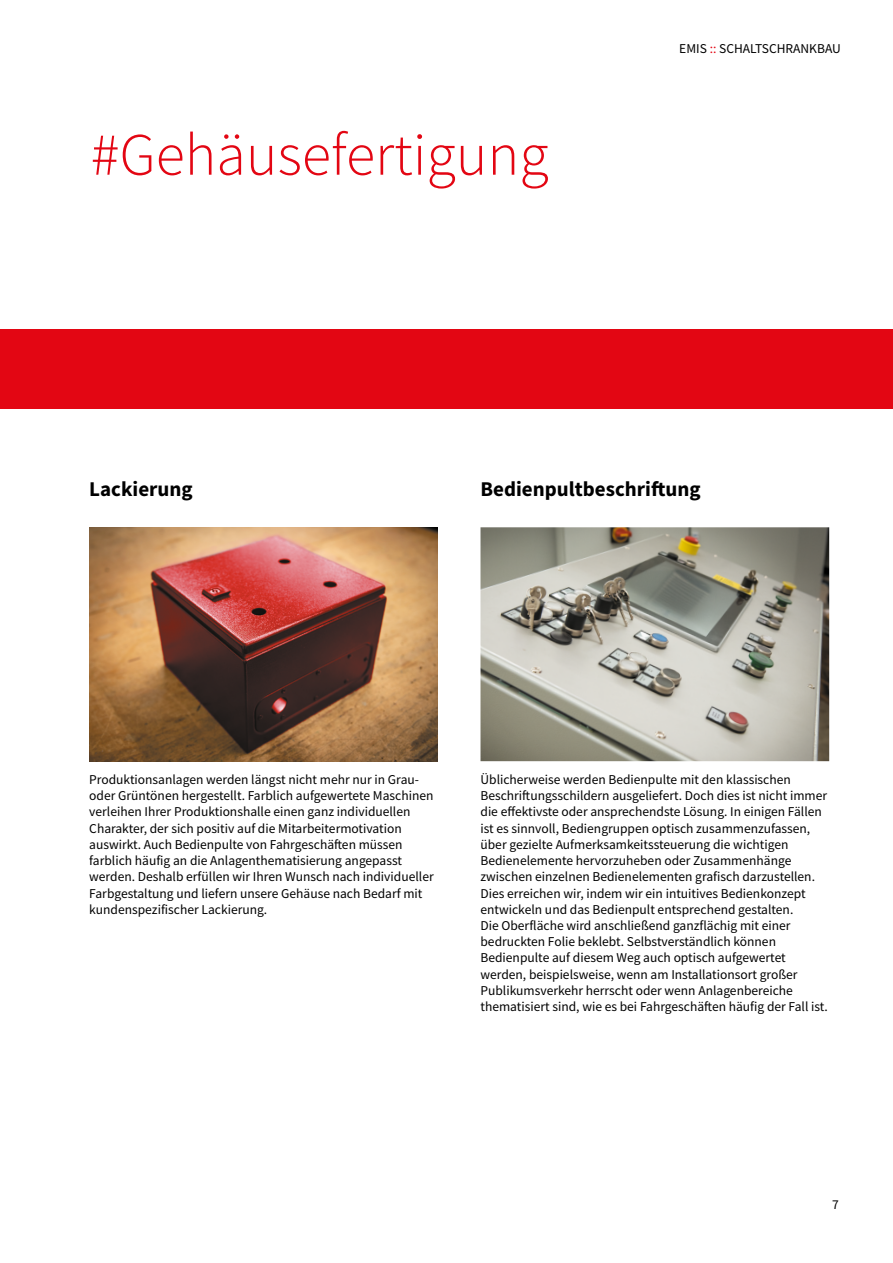
<style>
.page{position:relative;width:893px;height:1263px;background:#fff}
.page>*{position:absolute;margin:0;border:0;box-sizing:border-box;transform-origin:0 0}
.t1{font:300 60px "Source Sans Pro";color:#e30613}
.t2{font:700 21px "Source Sans Pro";color:#000}
.t3{font:13.5px/16.2px "Source Sans Pro";color:#000}
.s1{color:#e30613}
</style>
<div class="page">
<img style="left:480px;top:527px;width:349px;height:234px">
<img style="left:89px;top:527px;width:349px;height:234px">
<div style="left:0;top:330px;width:893px;height:79px;background:#e30613"></div>
<h1 class="t1" style="left:91px;top:118px;width:459px">#Gehäusefertigung</h1>
<p class="t3" style="left:679px;top:40px;width:163px">EMIS <span class="s1">::</span> SCHALTSCHRANKBAU</p>
<h2 class="t2" style="left:89px;top:475px;width:105px">Lackierung</h2>
<h2 class="t2" style="left:480px;top:475px;width:222px">Bedienpultbeschriftung</h2>
<p class="t3" style="left:89px;top:771px;width:346px">Produktionsanlagen werden längst nicht mehr nur in Grau&shy;oder Grüntönen hergestellt. Farblich aufgewertete Maschinen verleihen Ihrer Produktionshalle einen ganz individuellen Charakter, der sich positiv auf die Mitarbeitermotivation auswirkt. Auch Bedienpulte von Fahrgeschäften müssen farblich häufig an die Anlagenthematisierung angepasst werden. Deshalb erfüllen wir Ihren Wunsch nach individueller Farbgestaltung und liefern unsere Gehäuse nach Bedarf mit kundenspezifischer Lackierung.</p>
<p class="t3" style="left:480px;top:771px;width:349px">Üblicherweise werden Bedienpulte mit den klassischen Beschriftungsschildern ausgeliefert. Doch dies ist nicht immer die effektivste oder ansprechendste Lösung. In einigen Fällen ist es sinnvoll, Bediengruppen optisch zusammenzufassen, über gezielte Aufmerksamkeitssteuerung die wichtigen Bedienelemente hervorzuheben oder Zusammenhänge zwischen einzelnen Bedienelementen grafisch darzustellen.<br>Dies erreichen wir, indem wir ein intuitives Bedienkonzept entwickeln und das Bedienpult entsprechend gestalten.<br>Die Oberfläche wird anschließend ganzflächig mit einer bedruckten Folie beklebt. Selbstverständlich können Bedienpulte auf diesem Weg auch optisch aufgewertet werden, beispielsweise, wenn am Installationsort großer Publikumsverkehr herrscht oder wenn Anlagenbereiche thematisiert sind, wie es bei Fahrgeschäften häufig der Fall ist.</p>
<p class="t3" style="left:832px;top:1196px;width:8px">7</p>
</div>
